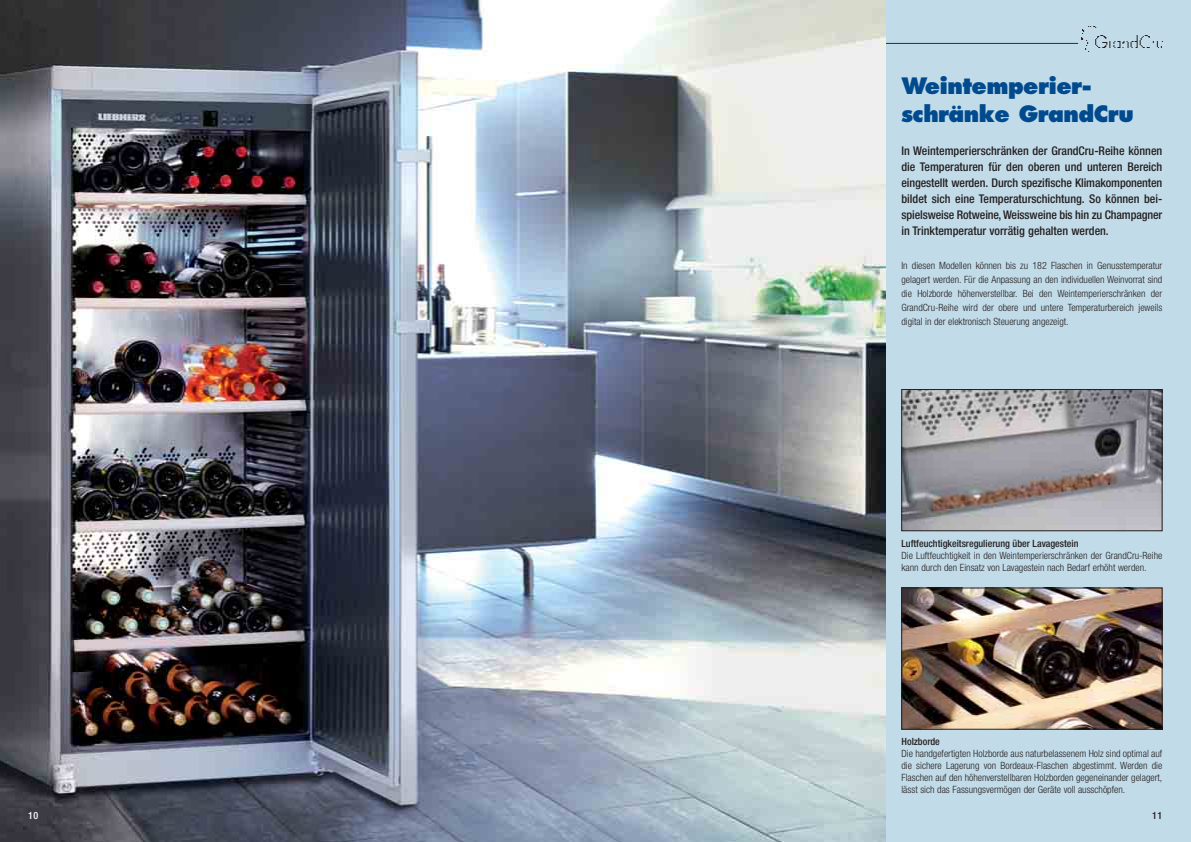
<style>
.page{position:relative;width:1191px;height:842px;background:#fff}
.page>*{position:absolute;margin:0;border:0;box-sizing:border-box;transform-origin:0 0}
.t1{font:800 22px/28px "Futura Std";letter-spacing:-.025em;color:#004a8d}
.t2{font:500 condensed 12px/16px "Helvetica Neue";color:#231f20;text-align:justify}
.t3{font:300 condensed 10px/14px "Helvetica Neue";color:#231f20;text-align:justify}
.t4{font:500 condensed 10px "Helvetica Neue";color:#231f20}
.t5{font:500 condensed 10px "Helvetica Neue";color:#fff}
</style>
<div class="page">
<div style="left:0;top:1px;width:1190px;height:841px;background:#c2dbe8"></div>
<hr style="left:0;top:43px;width:1078px;height:1px;background:#00367b">
<img style="left:0;top:1px;width:886px;height:841px">
<img style="left:1075px;top:26px;width:88px;height:26px">
<img style="left:903px;top:391px;width:257px;height:138px">
<div style="left:901px;top:389px;width:261px;height:142px;border:1px solid #231f20"></div>
<img style="left:903px;top:590px;width:257px;height:137px">
<div style="left:901px;top:588px;width:261px;height:141px;border:1px solid #231f20"></div>
<h1 class="t1" style="left:901px;top:73px;width:234px">Weintemperier&shy;schränke GrandCru</h1>
<p class="t2" style="left:901px;top:143px;width:262px">In Weintemperierschränken der GrandCru-Reihe können die Temperaturen für den oberen und unteren Bereich eingestellt werden. Durch spezifische Klimakomponenten bildet sich eine Temperaturschichtung. So können bei&shy;spielsweise Rotweine, Weissweine bis hin zu Champagner in Trinktemperatur vorrätig gehalten werden.</p>
<p class="t3" style="left:901px;top:259px;width:262px">In diesen Modellen können bis zu 182 Flaschen in Genusstemperatur gelagert werden. Für die Anpassung an den individuellen Weinvorrat sind die Holzborde höhenverstellbar. Bei den Weintemperierschränken der GrandCru-Reihe wird der obere und untere Temperaturbereich jeweils digital in der elektronisch Steuerung angezeigt.</p>
<p class="t4" style="left:901px;top:539px;width:179px">Luftfeuchtigkeitsregulierung über Lavagestein</p>
<p class="t3" style="left:901px;top:550px;width:262px;line-height:12px">Die Luftfeuchtigkeit in den Weintemperierschränken der GrandCru-Reihe kann durch den Einsatz von Lavagestein nach Bedarf erhöht werden.</p>
<p class="t4" style="left:901px;top:738px;width:40px">Holzborde</p>
<p class="t3" style="left:901px;top:748px;width:262px;line-height:12px">Die handgefertigten Holzborde aus naturbelassenem Holz sind optimal auf die sichere Lagerung von Bordeaux-Flaschen abgestimmt. Werden die Flaschen auf den höhenverstellbaren Holzborden gegeneinander gelagert, lässt sich das Fassungsvermögen der Geräte voll ausschöpfen.</p>
<p class="t5" style="left:28px;top:812px;width:12px">10</p>
<p class="t4" style="left:1152px;top:812px;width:12px">11</p>
</div>
